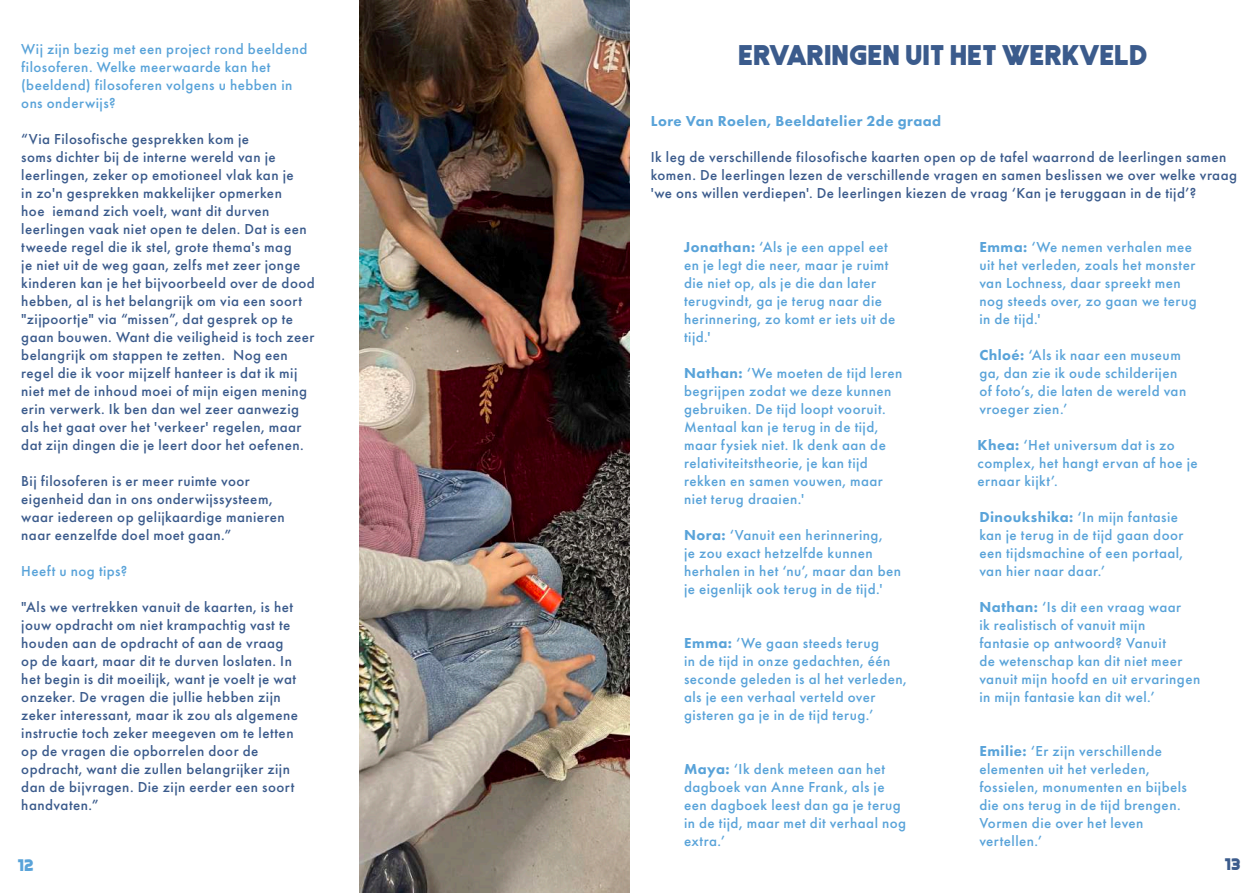
<style>
.page{position:relative;width:1259px;height:893px;background:#fff}
.page>*{position:absolute;margin:0;border:0;box-sizing:border-box;transform-origin:0 0}
.t1{font:25.5px "Coral Colour";color:#3b5b8c}
.t2{font:500 15px/18px "Futura PT";letter-spacing:.03em;color:#59a3d9}
.t3{font:500 15px/18px "Futura PT";letter-spacing:.03em;color:#3b5b8c}
.t4{font:800 15px "Futura PT";letter-spacing:.03em;color:#59a3d9}
.t5{font:15px "Coral Colour";color:#59a3d9}
.t6{font:15px "Coral Colour";color:#3b5b8c}
.s1{font-weight:800}
</style>
<div class="page">
<img style="left:359px;top:0;width:270px;height:893px">
<p class="t2" style="left:21px;top:40px;width:288px">Wij zijn bezig met een project rond beeldend filosoferen. Welke meerwaarde kan het (beeldend) filosoferen volgens u hebben in ons onderwijs?</p>
<p class="t3" style="left:21px;top:130px;width:295px">“Via Filosofische gesprekken kom je<br>soms dichter bij de interne wereld van je leerlingen, zeker op emotioneel vlak kan je<br>in zo'n gesprekken makkelijker opmerken<br>hoe iemand zich voelt, want dit durven leerlingen vaak niet open te delen. Dat is een tweede regel die ik stel, grote thema's mag<br>je niet uit de weg gaan, zelfs met zeer jonge kinderen kan je het bijvoorbeeld over de dood hebben, al is het belangrijk om via een soort "zijpoortje" via “missen”, dat gesprek op te gaan bouwen. Want die veiligheid is toch zeer belangrijk om stappen te zetten. Nog een regel die ik voor mijzelf hanteer is dat ik mij niet met de inhoud moei of mijn eigen mening erin verwerk. Ik ben dan wel zeer aanwezig als het gaat over het 'verkeer' regelen, maar dat zijn dingen die je leert door het oefenen.</p>
<p class="t3" style="left:21px;top:472px;width:265px">Bij filosoferen is er meer ruimte voor eigenheid dan in ons onderwijssysteem, waar iedereen op gelijkaardige manieren naar eenzelfde doel moet gaan.”</p>
<p class="t2" style="left:21px;top:562px;width:108px">Heeft u nog tips?</p>
<p class="t3" style="left:21px;top:598px;width:278px">"Als we vertrekken vanuit de kaarten, is het jouw opdracht om niet krampachtig vast te houden aan de opdracht of aan de vraag op de kaart, maar dit te durven loslaten. In het begin is dit moeilijk, want je voelt je wat onzeker. De vragen die jullie hebben zijn zeker interessant, maar ik zou als algemene instructie toch zeker meegeven om te letten op de vragen die opborrelen door de opdracht, want die zullen belangrijker zijn dan de bijvragen. Die zijn eerder een soort handvaten.”</p>
<h1 class="t1" style="left:738px;top:43px;width:411px">ERVARINGEN UIT HET WERKVELD</h1>
<p class="t4" style="left:651px;top:112px;width:292px">Lore Van Roelen, Beeldatelier 2de graad</p>
<p class="t3" style="left:651px;top:148px;width:588px">Ik leg de verschillende filosofische kaarten open op de tafel waarrond de leerlingen samen komen. De leerlingen lezen de verschillende vragen en samen beslissen we over welke vraag 'we ons willen verdiepen'. De leerlingen kiezen de vraag ‘Kan je teruggaan in de tijd’?</p>
<p class="t2" style="left:684px;top:238px;width:213px"><span class="s1">Jonathan:</span> ‘Als je een appel eet en je legt die neer, maar je ruimt die niet op, als je die dan later terugvindt, ga je terug naar die herinnering, zo komt er iets uit de tijd.'</p>
<p class="t2" style="left:684px;top:364px;width:220px"><span class="s1">Nathan:</span> ‘We moeten de tijd leren begrijpen zodat we deze kunnen gebruiken. De tijd loopt vooruit.<br>Mentaal kan je terug in de tijd, maar fysiek niet. Ik denk aan de relativiteitstheorie, je kan tijd rekken en samen vouwen, maar niet terug draaien.'</p>
<p class="t2" style="left:684px;top:526px;width:218px"><span class="s1">Nora:</span> ‘Vanuit een herinnering,<br>je zou exact hetzelfde kunnen herhalen in het ‘nu’, maar dan ben je eigenlijk ook terug in de tijd.'</p>
<p class="t2" style="left:684px;top:634px;width:224px"><span class="s1">Emma:</span> ‘We gaan steeds terug<br>in de tijd in onze gedachten, één seconde geleden is al het verleden, als je een verhaal verteld over gisteren ga je in de tijd terug.’</p>
<p class="t2" style="left:684px;top:760px;width:224px"><span class="s1">Maya:</span> ‘Ik denk meteen aan het dagboek van Anne Frank, als je een dagboek leest dan ga je terug in de tijd, maar met dit verhaal nog extra.’</p>
<p class="t2" style="left:979px;top:238px;width:219px"><span class="s1">Emma:</span> ‘We nemen verhalen mee uit het verleden, zoals het monster van Lochness, daar spreekt men nog steeds over, zo gaan we terug in de tijd.'</p>
<p class="t2" style="left:979px;top:346px;width:208px"><span class="s1">Chloé:</span> ‘Als ik naar een museum ga, dan zie ik oude schilderijen of foto’s, die laten de wereld van vroeger zien.’</p>
<p class="t2" style="left:977px;top:436px;width:222px"><span class="s1">Khea:</span> ‘Het universum dat is zo complex, het hangt ervan af hoe je ernaar kijkt’.</p>
<p class="t2" style="left:979px;top:508px;width:206px"><span class="s1">Dinoukshika:</span> ‘In mijn fantasie kan je terug in de tijd gaan door een tijdsmachine of een portaal, van hier naar daar.’</p>
<p class="t2" style="left:979px;top:598px;width:222px"><span class="s1">Nathan:</span> ‘Is dit een vraag waar<br>ik realistisch of vanuit mijn<br>fantasie op antwoord? Vanuit<br>de wetenschap kan dit niet meer vanuit mijn hoofd en uit ervaringen in mijn fantasie kan dit wel.’</p>
<p class="t2" style="left:979px;top:742px;width:209px"><span class="s1">Emilie:</span> ‘Er zijn verschillende elementen uit het verleden, fossielen, monumenten en bijbels die ons terug in de tijd brengen.<br>Vormen die over het leven vertellen.’</p>
<p class="t5" style="left:18px;top:858px;width:18px">12</p>
<p class="t6" style="left:1224px;top:857px;width:18px">13</p>
</div>
